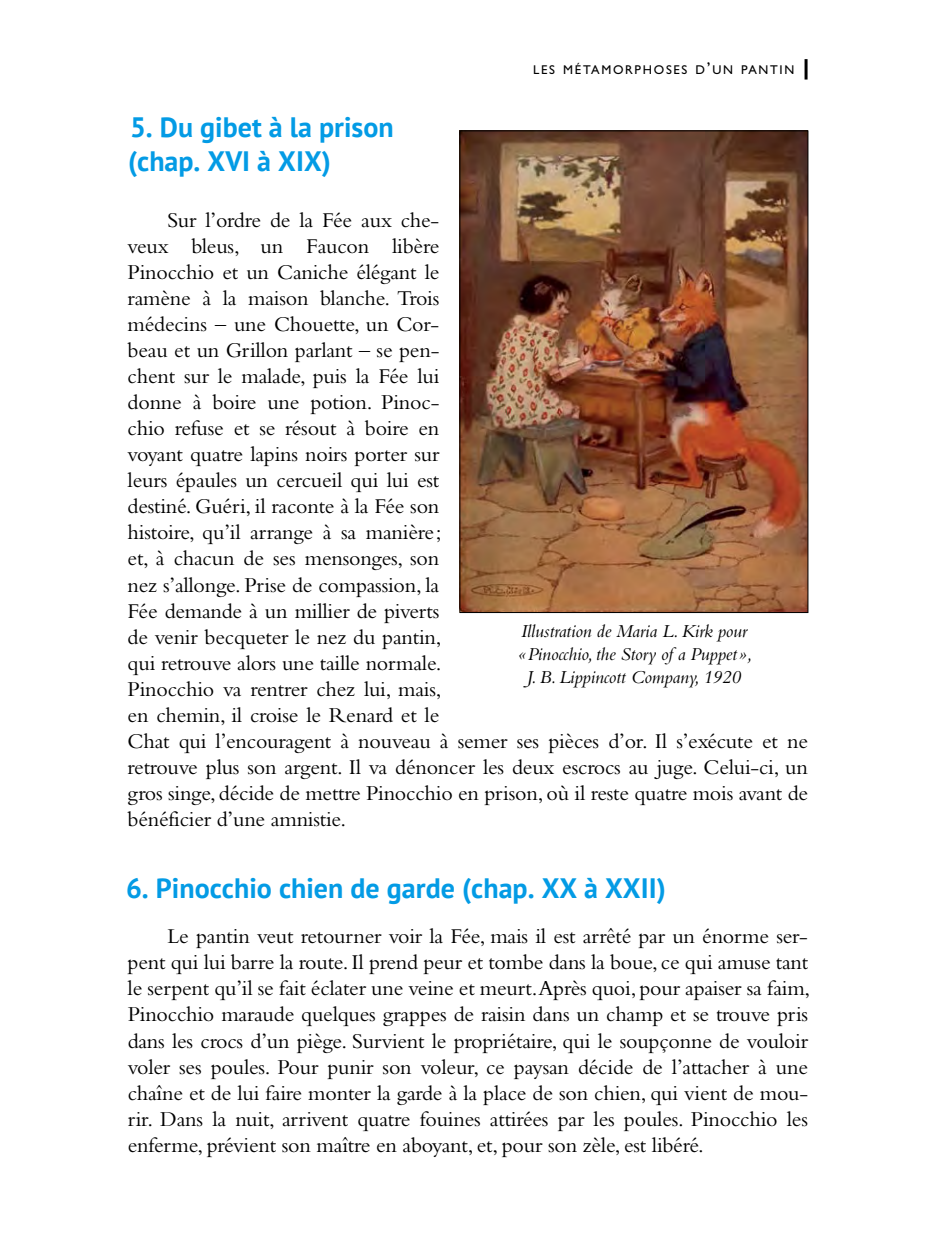
<style>
.page{position:relative;width:936px;height:1248px;background:#fff}
.page>*{position:absolute;margin:0;border:0;box-sizing:border-box;transform-origin:0 0}
.t1{font:700 28px/34px "PT Sans";color:#039be5}
.t2{font:22px/26px "Bembo Std";letter-spacing:-.01em;color:#000}
.t3{font:italic 19px/23px "Bembo Std";letter-spacing:-.01em;color:#000;text-align:center}
.t4{font:12.8px "Gill Sans Std";letter-spacing:.135em;color:#000}
.s1{font-size:17px}
</style>
<div class="page">
<hr style="left:804px;top:59px;width:3px;height:20px;background:#000">
<img style="left:461px;top:132px;width:345px;height:479px">
<p class="t1" style="left:128px;top:110px;width:267px">5. Du gibet à la prison (chap. XVI à XIX)</p>
<p class="t4" style="left:533px;top:65px;width:263px">LES MÉTAMORPHOSES D<span class="s1">’</span>UN PANTIN</p>
<p class="t2" style="left:128px;top:209px;width:682px;text-indent:40px">Sur l’ordre de la Fée aux che-<br>veux bleus, un Faucon libère<br>Pinocchio et un Caniche élégant le<br>ramène à la maison blanche. Trois<br>médecins – une Chouette, un Cor-<br>beau et un Grillon parlant – se pen-<br>chent sur le malade, puis la Fée lui<br>donne à boire une potion. Pinoc-<br>chio refuse et se résout à boire en<br>voyant quatre lapins noirs porter sur<br>leurs épaules un cercueil qui lui est<br>destiné. Guéri, il raconte à la Fée son<br>histoire, qu’il arrange à sa manière ;<br>et, à chacun de ses mensonges, son<br>nez s’allonge. Prise de compassion, la<br>Fée demande à un millier de piverts<br>de venir becqueter le nez du pantin,<br>qui retrouve alors une taille normale.<br>Pinocchio va rentrer chez lui, mais,<br>en chemin, il croise le Renard et le<br>Chat qui l’encouragent à nouveau à semer ses pièces d’or. Il s’exécute et ne retrouve plus son argent. Il va dénoncer les deux escrocs au juge. Celui-ci, un gros singe, décide de mettre Pinocchio en prison, où il reste quatre mois avant de bénéficier d’une amnistie.</p>
<p class="t3" style="left:517px;top:621px;width:236px">Illustration de Maria L. Kirk pour «Pinocchio, the Story of a Puppet»,<br>J. B. Lippincott Company, 1920</p>
<p class="t1" style="left:126px;top:870px;width:541px">6. Pinocchio chien de garde (chap. XX à XXII)</p>
<p class="t2" style="left:128px;top:925px;width:684px;text-align:justify;text-indent:40px">Le pantin veut retourner voir la Fée, mais il est arrêté par un énorme ser&shy;pent qui lui barre la route. Il prend peur et tombe dans la boue, ce qui amuse tant le serpent qu’il se fait éclater une veine et meurt.Après quoi, pour apaiser sa faim, Pinocchio maraude quelques grappes de raisin dans un champ et se trouve pris dans les crocs d’un piège. Survient le propriétaire, qui le soupçonne de vouloir voler ses poules. Pour punir son voleur, ce paysan décide de l’attacher à une chaîne et de lui faire monter la garde à la place de son chien, qui vient de mou&shy;rir. Dans la nuit, arrivent quatre fouines attirées par les poules. Pinocchio les enferme, prévient son maître en aboyant, et, pour son zèle, est libéré.</p>
</div>
